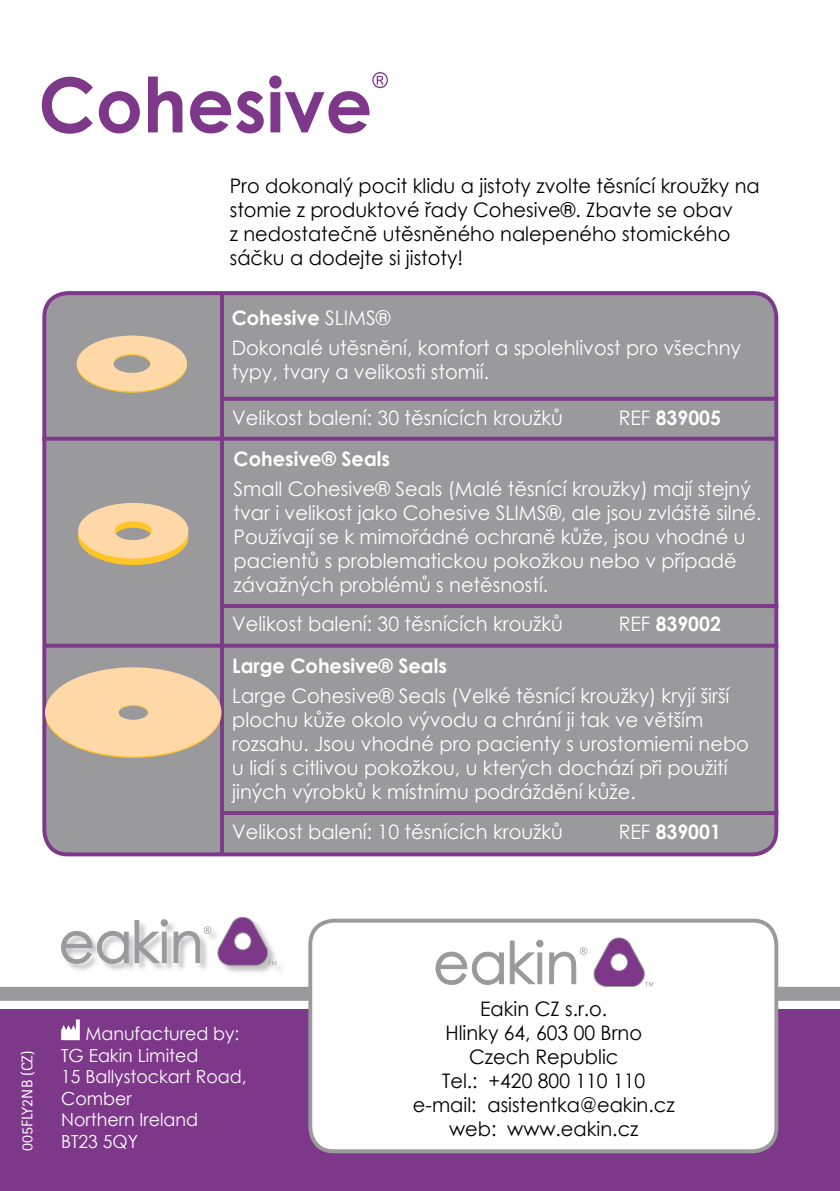
<style>
.page{position:relative;width:840px;height:1191px;background:#fff}
.page>*{position:absolute;margin:0;border:0;box-sizing:border-box;transform-origin:0 0}
.t1{font:20px/24px "Century Gothic";color:#fff}
.t2{font:20px/24px "Century Gothic";color:#000}
.t3{font:700 20px "Century Gothic";color:#fff}
.t4{font:18px/21.6px "Century Gothic";color:#fff}
.t5{font:15.6px "Agfa Rotis Sans Serif";color:#fff}
.s1{font-weight:700}
.s2{font-weight:400}
</style>
<div class="page">
<div style="left:44px;top:293px;width:731px;height:561px;background:#9a9a9c;border-radius:24px"></div>
<div style="left:42px;top:291px;width:735px;height:565px;border:4px solid #7d388a;border-radius:24px"></div>
<hr style="left:220px;top:293px;width:4px;height:562px;background:#7d388a">
<svg style="left:42px;top:437px;width:734px;height:4px;background:#7f3f8b"></svg>
<svg style="left:45px;top:643px;width:732px;height:4px;background:#81498c"></svg>
<svg style="left:224px;top:397px;width:551px;height:4px;background:#7e3d8a"></svg>
<hr style="left:223px;top:604px;width:554px;height:4px;background:#7d388a">
<hr style="left:222px;top:811px;width:555px;height:4px;background:#7d388a">
<svg style="left:78px;top:503px;width:110px;height:62px"></svg>
<svg style="left:77px;top:335px;width:110px;height:58px"></svg>
<svg style="left:45px;top:667px;width:176px;height:91px"></svg>
<svg style="left:42px;top:77px;width:51px;height:57px"></svg>
<svg style="left:99px;top:91px;width:41px;height:42px"></svg>
<svg style="left:148px;top:77px;width:34px;height:55px"></svg>
<svg style="left:190px;top:91px;width:73px;height:42px"></svg>
<svg style="left:269px;top:72px;width:119px;height:61px"></svg>
<div style="left:60px;top:916px;width:226px;height:60px;background:#9a9a9c;opacity:.6"></div>
<svg style="left:61px;top:917px;width:215px;height:48px"></svg>
<div style="left:0;top:1009px;width:839px;height:182px;background:#7d388a"></div>
<svg style="left:61px;top:1019px;width:19px;height:21px"></svg>
<div style="left:0;top:987px;width:839px;height:13px;background:#9a9a9c"></div>
<div style="left:310px;top:920px;width:465px;height:231px;background:#fff;border-radius:24px"></div>
<div style="left:308px;top:918px;width:469px;height:235px;border:4px solid #9a9a9c;border-radius:24px"></div>
<svg style="left:435px;top:937px;width:217px;height:49px"></svg>
<p class="t2" style="left:230px;top:173px;width:531px">Pro dokonalý pocit klidu a jistoty zvolte těsnící kroužky na stomie z produktové řady Cohesive®. Zbavte se obav<br>z nedostatečně utěsněného nalepeného stomického sáčku a dodejte si jistoty!</p>
<p class="t1" style="left:231px;top:302px;width:510px;line-height:30px"><span class="s1">Cohesive</span> SLIMS®<br>Dokonalé utěsnění, komfort a spolehlivost pro všechny</p>
<p class="t1" style="left:231px;top:359px;width:259px">typy, tvary a velikosti stomií.</p>
<p class="t1" style="left:232px;top:405px;width:332px">Velikost balení: 30 těsnících kroužků</p>
<p class="t3" style="left:618px;top:402px;width:104px"><span class="s2">REF</span> 839005</p>
<p class="t3" style="left:233px;top:443px;width:158px">Cohesive® Seals</p>
<p class="t1" style="left:233px;top:476px;width:529px">Small Cohesive® Seals (Malé těsnící kroužky) mají stejný tvar i velikost jako Cohesive SLIMS®, ale jsou zvláště silné.<br>Používají se k mimořádné ochraně kůže, jsou vhodné u pacientů s problematickou pokožkou nebo v případě závažných problémů s netěsností.</p>
<p class="t1" style="left:232px;top:611px;width:332px">Velikost balení: 30 těsnících kroužků</p>
<p class="t3" style="left:618px;top:608px;width:104px"><span class="s2">REF</span> 839002</p>
<p class="t3" style="left:232px;top:650px;width:216px">Large Cohesive® Seals</p>
<p class="t1" style="left:232px;top:683px;width:518px">Large Cohesive® Seals (Velké těsnící kroužky) kryjí širší plochu kůže okolo vývodu a chrání ji tak ve větším rozsahu. Jsou vhodné pro pacienty s urostomiemi nebo u lidí s citlivou pokožkou, u kterých dochází při použití jiných výrobků k místnímu podráždění kůže.</p>
<p class="t1" style="left:232px;top:819px;width:332px">Velikost balení: 10 těsnících kroužků</p>
<p class="t3" style="left:618px;top:816px;width:104px"><span class="s2">REF</span> 839001</p>
<p class="t5" style="left:18px;top:1151px;width:102px;rotate:-90deg">005FLY2NB (CZ)</p>
<p class="t4" style="left:61px;top:1022px;width:187px;text-indent:24px">Manufactured by:<br>TG Eakin Limited<br>15 Ballystockart Road,<br>Comber<br>Northern Ireland<br>BT23 5QY</p>
<p class="t2" style="left:413px;top:996px;width:263px;text-align:center">Eakin CZ s.r.o.<br>Hlinky 64, 603 00 Brno<br>Czech Republic<br>Tel.: +420 800 110 110 e-mail: asistentka@eakin.cz web: www.eakin.cz</p>
</div>
